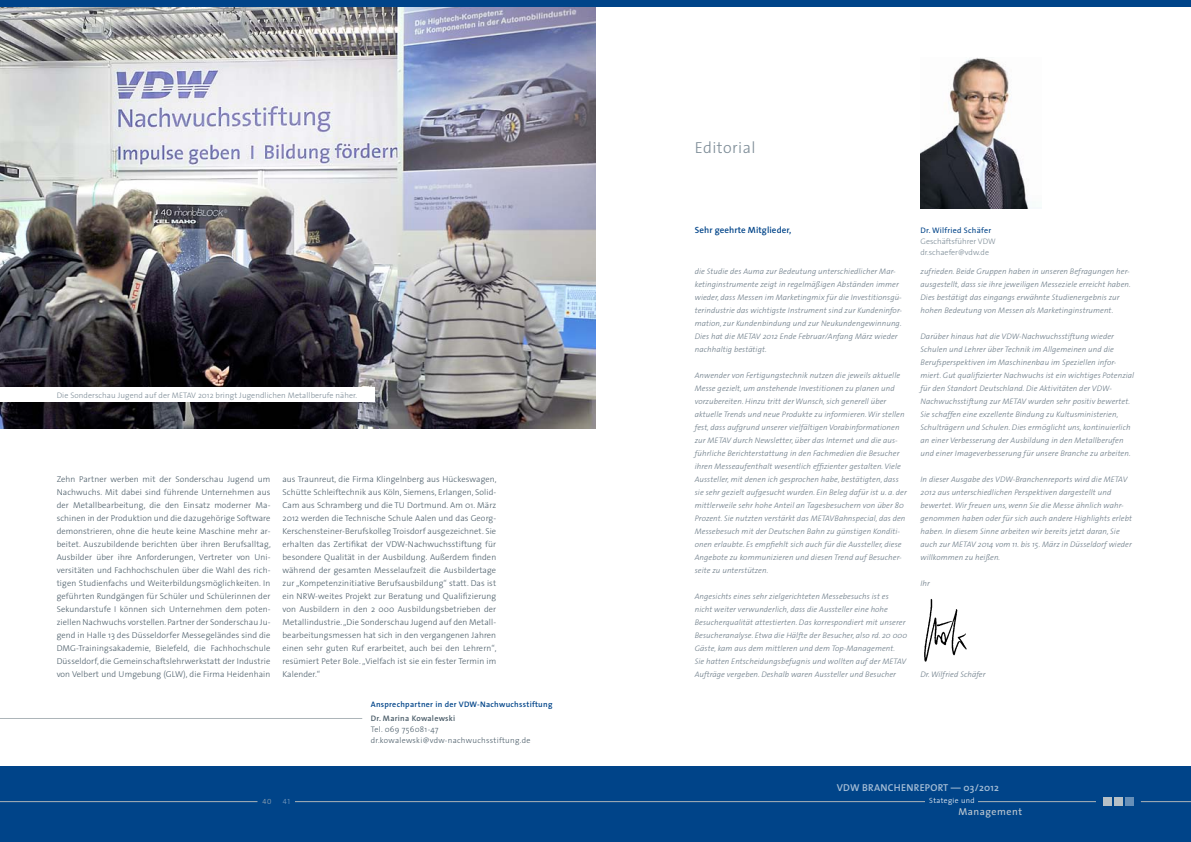
<style>
.page{position:relative;width:1191px;height:842px;background:#fff}
.page>*{position:absolute;margin:0;border:0;box-sizing:border-box;transform-origin:0 0}
.t1{font:300 16px "The Sans";letter-spacing:.025em;color:#7c8b96}
.t2{font:600 10px "The Sans";letter-spacing:.02em;color:#a6bed6}
.t3{font:10px "The Sans";letter-spacing:.05em;color:#c4ccd3}
.t4{font:600 9px "The Sans";letter-spacing:.01em;color:#004489}
.t5{font:300 8.5px/13px "The Sans";letter-spacing:.01em;color:#4a5c68;text-align:justify}
.t6{font:italic 300 8px/13px "The Sans";letter-spacing:.01em;color:#6b7b87}
.t7{font:300 8px/11px "The Sans";letter-spacing:.01em;color:#7c8b96}
.t8{font:300 8px/11px "The Sans";letter-spacing:.035em;color:#4a5c68}
.t9{font:600 8px "The Sans";letter-spacing:.035em;color:#004489}
.t10{font:600 8px "The Sans";letter-spacing:.035em;color:#4a5c68}
.t11{font:8px "The Sans";letter-spacing:.03em;color:#004489}
.t12{font:300 7.5px "The Sans";letter-spacing:.05em;color:#fff}
.t13{font:7.5px "The Sans Light Caps";color:#9fabb5}
.t14{font:7.5px "The Sans Light Caps";color:#80a1c4}
</style>
<div class="page">
<div style="left:0;top:766px;width:1191px;height:76px;background:#004489"></div>
<img style="left:0;top:6px;width:595px;height:422px">
<div style="left:0;top:0;width:595px;height:6px;background:#004489"></div>
<div style="left:595px;top:0;width:596px;height:6px;background:#004489"></div>
<hr style="left:295px;top:801px;width:801px;height:1px;background:#adb5b9">
<hr style="left:0;top:801px;width:257px;height:1px;background:#adb5b9">
<hr style="left:0;top:718px;width:362px;height:1px;background:#adb5b9">
<hr style="left:1140px;top:801px;width:51px;height:1px;background:#adb5b9">
<div style="left:925px;top:796px;width:53px;height:10px;background:#004489"></div>
<div style="left:1124px;top:797px;width:9px;height:9px;background:#668fb8"></div>
<div style="left:1114px;top:797px;width:8px;height:9px;background:#b6c0c6"></div>
<div style="left:1103px;top:797px;width:8px;height:9px;background:#b6c0c6"></div>
<img style="left:924px;top:599px;width:43px;height:63px">
<div style="left:0;top:387px;width:374px;height:15px;background:#fff"></div>
<img style="left:920px;top:58px;width:110px;height:150px">
<p class="t7" style="left:57px;top:389px;width:302px">Die Sonderschau Jugend auf der METAV 2012 bringt Jugendlichen Metallberufe näher.</p>
<p class="t5" style="left:57px;top:473px;width:216px">Zehn Partner werben mit der Sonderschau Jugend um Nachwuchs. Mit dabei sind führende Unternehmen aus der Metallbearbeitung, die den Einsatz moderner Ma&shy;schinen in der Produktion und die dazugehörige Software demonstrieren, ohne die heute keine Maschine mehr ar&shy;beitet. Auszubildende berichten über ihren Berufsalltag, Ausbilder über ihre Anforderungen, Vertreter von Uni&shy;versitäten und Fachhochschulen über die Wahl des rich&shy;tigen Studienfachs und Weiterbildungsmöglichkeiten. In geführten Rundgängen für Schüler und Schülerinnen der Sekundarstufe I können sich Unternehmen dem poten&shy;ziellen Nachwuchs vorstellen. Partner der Sonderschau Ju&shy;gend in Halle 13 des Düsseldorfer Messegeländes sind die DMG-Trainingsakademie, Bielefeld, die Fachhochschule Düsseldorf, die Gemeinschaftslehrwerkstatt der Industrie von Velbert und Umgebung (GLW), die Firma Heidenhain</p>
<p class="t5" style="left:282px;top:473px;width:216px">aus Traunreut, die Firma Klingelnberg aus Hückeswagen, Schütte Schleiftechnik aus Köln, Siemens, Erlangen, Solid-Cam aus Schramberg und die TU Dortmund. Am 01. März 2012 werden die Technische Schule Aalen und das Georg-Kerschensteiner-Berufskolleg Troisdorf ausgezeichnet. Sie erhalten das Zertifikat der VDW-Nachwuchsstiftung für besondere Qualität in der Ausbildung. Außerdem finden während der gesamten Messelaufzeit die Ausbildertage zur „Kompetenzinitiative Berufsausbildung“ statt. Das ist ein NRW-weites Projekt zur Beratung und Qualifizierung von Ausbildern in den 2 000 Ausbildungsbetrieben der Metallindustrie. „Die Sonderschau Jugend auf den Metall&shy;bearbeitungsmessen hat sich in den vergangenen Jahren einen sehr guten Ruf erarbeitet, auch bei den Lehrern“, resümiert Peter Bole. „Vielfach ist sie ein fester Termin im Kalender.“</p>
<p class="t13" style="left:262px;top:795px;width:10px">40</p>
<p class="t14" style="left:283px;top:795px;width:9px">41</p>
<p class="t9" style="left:371px;top:698px;width:183px">Ansprechpartner in der VDW-Nachwuchsstiftung</p>
<p class="t10" style="left:371px;top:712px;width:86px">Dr. Marina Kowalewski</p>
<p class="t8" style="left:371px;top:724px;width:161px">Tel. 069 756081-47 dr.kowalewski@vdw-nachwuchsstiftung.de</p>
<h1 class="t1" style="left:695px;top:135px;width:62px">Editorial</h1>
<p class="t4" style="left:695px;top:223px;width:98px">Sehr geehrte Mitglieder,</p>
<p class="t6" style="left:695px;top:265px;width:209px">die Studie des Auma zur Bedeutung unterschiedlicher Mar&shy;ketinginstrumente zeigt in regelmäßigen Abständen immer wieder, dass Messen im Marketingmix für die Investitionsgü&shy;terindustrie das wichtigste Instrument sind zur Kundeninfor&shy;mation, zur Kundenbindung und zur Neukundengewinnung.<br>Dies hat die METAV 2012 Ende Februar/Anfang März wieder nachhaltig bestätigt.</p>
<p class="t6" style="left:695px;top:369px;width:214px">Anwender von Fertigungstechnik nutzen die jeweils aktuelle Messe gezielt, um anstehende Investitionen zu planen und vorzubereiten. Hinzu tritt der Wunsch, sich generell über aktuelle Trends und neue Produkte zu informieren. Wir stellen fest, dass aufgrund unserer vielfältigen Vorabinformationen zur METAV durch Newsletter, über das Internet und die aus&shy;führliche Berichterstattung in den Fachmedien die Besucher ihren Messeaufenthalt wesentlich effizienter gestalten. Viele Aussteller, mit denen ich gesprochen habe, bestätigten, dass sie sehr gezielt aufgesucht wurden. Ein Beleg dafür ist u. a. der mittlerweile sehr hohe Anteil an Tagesbesuchern von über 80<br>Prozent. Sie nutzten verstärkt das METAVBahnspecial, das den Messebesuch mit der Deutschen Bahn zu günstigen Konditi&shy;onen erlaubte. Es empfiehlt sich auch für die Aussteller, diese Angebote zu kommunizieren und diesen Trend auf Besucher&shy;seite zu unterstützen.</p>
<p class="t6" style="left:695px;top:590px;width:214px">Angesichts eines sehr zielgerichteten Messebesuchs ist es nicht weiter verwunderlich, dass die Aussteller eine hohe Besucherqualität attestierten. Das korrespondiert mit unserer Besucheranalyse. Etwa die Hälfte der Besucher, also rd. 20 000<br>Gäste, kam aus dem mittleren und dem Top-Management.<br>Sie hatten Entscheidungsbefugnis und wollten auf der METAV Aufträge vergeben. Deshalb waren Aussteller und Besucher</p>
<p class="t11" style="left:920px;top:223px;width:72px">Dr. Wilfried Schäfer</p>
<p class="t7" style="left:920px;top:235px;width:77px">Geschäftsführer VDW dr.schaefer@vdw.de</p>
<p class="t6" style="left:920px;top:265px;width:212px">zufrieden. Beide Gruppen haben in unseren Befragungen her&shy;ausgestellt, dass sie ihre jeweiligen Messeziele erreicht haben.<br>Dies bestätigt das eingangs erwähnte Studienergebnis zur hohen Bedeutung von Messen als Marketinginstrument.</p>
<p class="t6" style="left:920px;top:330px;width:215px">Darüber hinaus hat die VDW-Nachwuchsstiftung wieder Schulen und Lehrer über Technik im Allgemeinen und die Berufsperspektiven im Maschinenbau im Speziellen infor&shy;miert. Gut qualifizierter Nachwuchs ist ein wichtiges Potenzial für den Standort Deutschland. Die Aktivitäten der VDW-Nachwuchsstiftung zur METAV wurden sehr positiv bewertet.<br>Sie schaffen eine exzellente Bindung zu Kultusministerien, Schulträgern und Schulen. Dies ermöglicht uns, kontinuierlich an einer Verbesserung der Ausbildung in den Metallberufen und einer Imageverbesserung für unsere Branche zu arbeiten.</p>
<p class="t6" style="left:920px;top:473px;width:213px">In dieser Ausgabe des VDW-Branchenreports wird die METAV 2012 aus unterschiedlichen Perspektiven dargestellt und bewertet. Wir freuen uns, wenn Sie die Messe ähnlich wahr&shy;genommen haben oder für sich auch andere Highlights erlebt haben. In diesem Sinne arbeiten wir bereits jetzt daran, Sie auch zur METAV 2014 vom 11. bis 15. März in Düsseldorf wieder willkommen zu heißen.</p>
<p class="t6" style="left:920px;top:577px;width:11px">Ihr</p>
<p class="t6" style="left:920px;top:668px;width:67px">Dr. Wilfried Schäfer</p>
<p class="t2" style="left:837px;top:780px;width:46px">VDW BR ANCHENRE</p>
<p class="t2" style="left:925px;top:780px;width:75px">PORT — 03/2012</p>
<p class="t12" style="left:929px;top:795px;width:47px">Stategie und</p>
<p class="t3" style="left:958px;top:803px;width:65px">Management</p>
</div>
